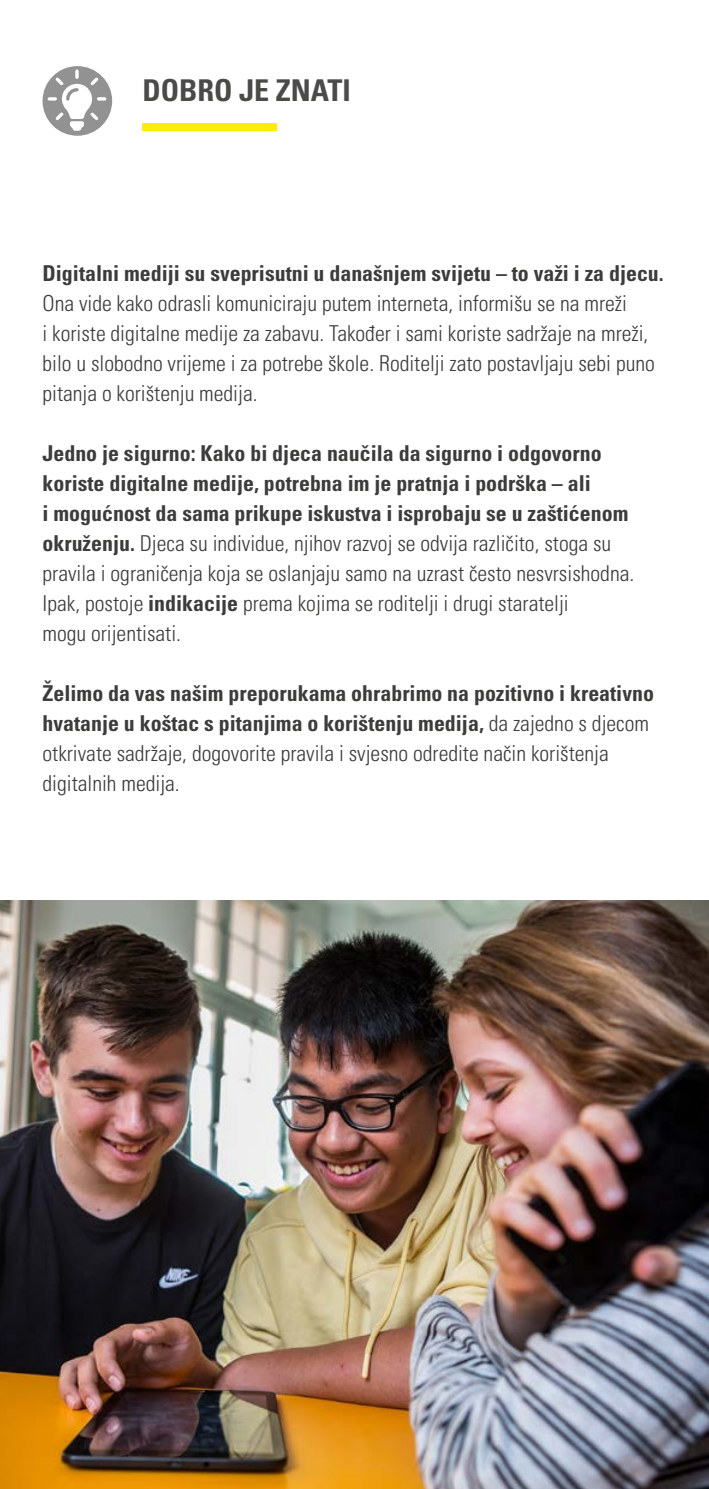
<style>
.page{position:relative;width:709px;height:1489px;background:#fff}
.page>*{position:absolute;margin:0;border:0;box-sizing:border-box;transform-origin:0 0}
.t1{font:30px "Univers LTCYR 67 Bold Cond";color:#4a4a49}
.t2{font:22px/30px "Univers LTCYR 47 Light Cond";color:#3c3c3b}
.t3{font:22px/30px "Univers LTCYR 67 Bold Cond";color:#3c3c3b}
.s1{font-family:"Univers LTCYR 67 Bold Cond"}
.s2{font-family:"Univers LTCYR 47 Light Cond"}
</style>
<div class="page">
<img style="left:0;top:900px;width:709px;height:588px">
<div style="left:142px;top:123px;width:135px;height:8px;background:#ffed00"></div>
<hr style="left:708px;top:731px;width:1px;height:180px;background:#fffbdc">
<hr style="left:708px;top:491px;width:1px;height:240px;background:#fffef7">
<hr style="left:708px;top:1241px;width:1px;height:247px;background:#fffef7">
<hr style="left:708px;top:245px;width:1px;height:246px;background:#fffbdc">
<hr style="left:708px;top:911px;width:1px;height:180px;background:#fffef7">
<div style="left:43px;top:66px;width:69px;height:70px;background:#929292;border-radius:50%"></div>
<svg style="left:48px;top:69px;width:58px;height:62px"></svg>
<h2 class="t1" style="left:142px;top:72px;width:210px">DOBRO JE ZNATI</h2>
<p class="t2" style="left:43px;top:257px;width:622px"><span class="s1">Digitalni mediji su sveprisutni u današnjem svijetu – to važi i za djecu.<br></span>Ona vide kako odrasli komuniciraju putem interneta, informišu se na mreži<br>i koriste digitalne medije za zabavu. Također i sami koriste sadržaje na mreži, bilo u slobodno vrijeme i za potrebe škole. Roditelji zato postavljaju sebi puno pitanja o korištenju medija.</p>
<p class="t2" style="left:43px;top:437px;width:593px"><span class="s1">Jedno je sigurno: Kako bi djeca naučila da sigurno i odgovorno koriste digitalne medije, potrebna im je pratnja i podrška – ali<br>i mogućnost da sama prikupe iskustva i isprobaju se u zaštićenom okruženju.</span> Djeca su individue, njihov razvoj se odvija različito, stoga su pravila i ograničenja koja se oslanjaju samo na uzrast često nesvrsishodna.<br>Ipak, postoje <span class="s1">indikacije</span> prema kojima se roditelji i drugi staratelji<br>mogu orijentisati.</p>
<p class="t3" style="left:43px;top:678px;width:613px">Želimo da vas našim preporukama ohrabrimo na pozitivno i kreativno hvatanje u koštac s pitanjima o korištenju medija, <span class="s2">da zajedno s djecom otkrivate sadržaje, dogovorite pravila i svjesno odredite način korištenja digitalnih medija.</span></p>
</div>
